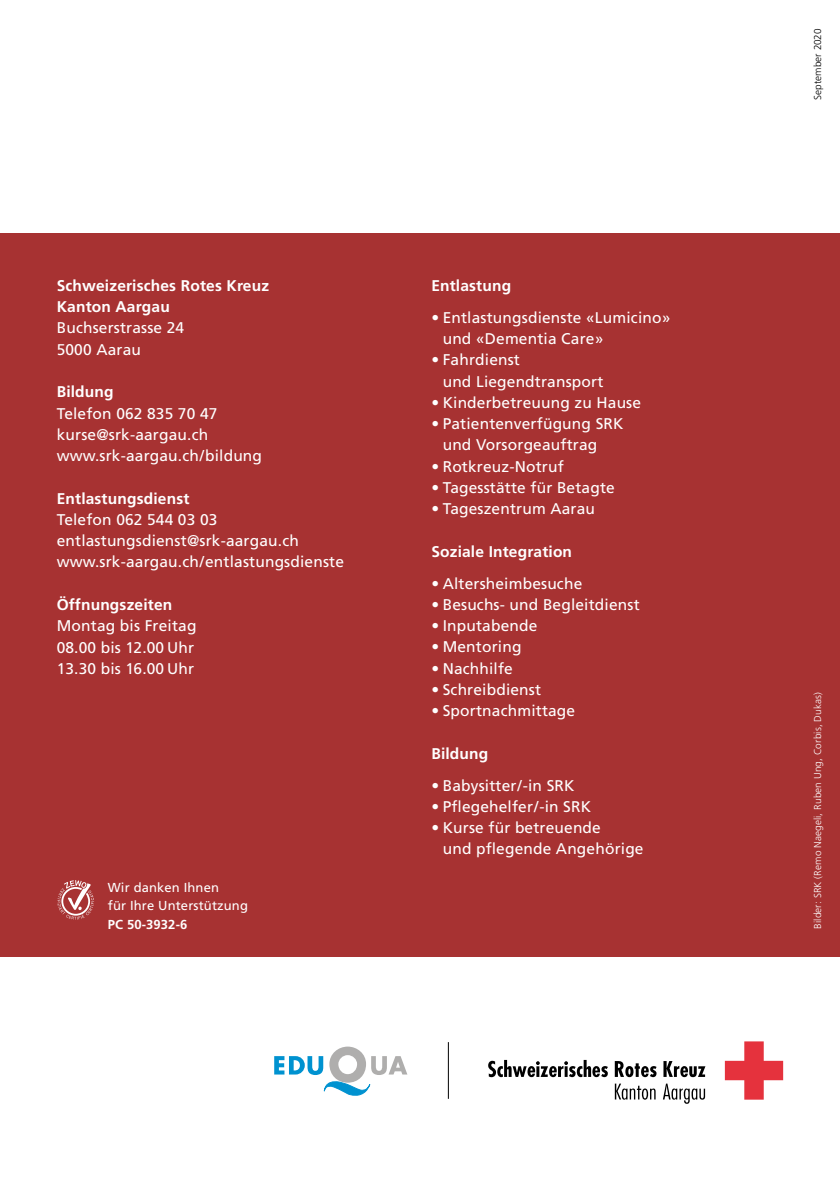
<style>
.page{position:relative;width:840px;height:1191px;background:#fff}
.page>*{position:absolute;margin:0;border:0;box-sizing:border-box;transform-origin:0 0}
.t1{font:15.6px/21.2px "Frutiger LT Std";letter-spacing:.01em;color:#fff}
.t2{font:700 15.6px/21.2px "Frutiger LT Std";letter-spacing:.01em;color:#fff}
.t3{font:13px/18.4px "Frutiger LT Std";letter-spacing:.01em;color:#fff}
.t4{font:700 13px "Frutiger LT Std";letter-spacing:.01em;color:#fff}
.t5{font:300 10px "Frutiger LT Std";letter-spacing:.01em;color:#fff}
.t6{font:300 10px "Frutiger LT Std";letter-spacing:.01em;color:#000}
.s1{font-weight:300}
</style>
<div class="page">
<div style="left:0;top:234px;width:839px;height:723px;background:#a73232"></div>
<svg style="left:724px;top:1041px;width:58px;height:58px"></svg>
<svg style="left:488px;top:1060px;width:119px;height:17px"></svg>
<svg style="left:614px;top:1061px;width:42px;height:16px"></svg>
<svg style="left:663px;top:1061px;width:42px;height:16px"></svg>
<svg style="left:614px;top:1083px;width:41px;height:16px"></svg>
<svg style="left:663px;top:1083px;width:41px;height:20px"></svg>
<svg style="left:57px;top:880px;width:37px;height:39px"></svg>
<hr style="left:447px;top:1042px;width:1px;height:56px;background:#000">
<svg style="left:274px;top:1046px;width:133px;height:50px"></svg>
<p class="t2" style="left:57px;top:275px;width:214px">Schweizerisches Rotes Kreuz<br>Kanton Aargau</p>
<p class="t1" style="left:57px;top:317px;width:129px">Buchserstrasse 24<br>5000 Aarau</p>
<p class="t2" style="left:57px;top:381px;width:58px">Bildung</p>
<p class="t1" style="left:57px;top:402px;width:207px">Telefon 062 835 70 47 kurse@srk-aargau.ch www.srk-aargau.ch/bildung</p>
<p class="t2" style="left:57px;top:488px;width:134px">Entlastungsdienst</p>
<p class="t1" style="left:57px;top:509px;width:288px">Telefon 062 544 03 03 entlastungsdienst@srk-aargau.ch www.srk-aargau.ch/entlastungsdienste</p>
<p class="t2" style="left:57px;top:594px;width:117px">Öffnungszeiten</p>
<p class="t1" style="left:57px;top:615px;width:141px">Montag bis Freitag<br>08.00 bis 12.00 Uhr<br>13.30 bis 16.00 Uhr</p>
<p class="t3" style="left:108px;top:878px;width:141px">Wir danken Ihnen<br>für Ihre Unterstützung</p>
<p class="t4" style="left:108px;top:916px;width:81px">PC 50-3932-6</p>
<p class="t2" style="left:431px;top:275px;width:81px">Entlastung</p>
<p class="t1" style="left:442px;top:307px;width:229px;text-indent:-11px"><span class="s1">•</span> Entlastungsdienste «Lumicino» und «Dementia Care»</p>
<p class="t1" style="left:442px;top:349px;width:162px;text-indent:-11px"><span class="s1">•</span> Fahrdienst<br>und Liegendtransport</p>
<p class="t1" style="left:431px;top:392px;width:211px"><span class="s1">•</span> Kinderbetreuung zu Hause</p>
<p class="t1" style="left:442px;top:413px;width:182px;text-indent:-11px"><span class="s1">•</span> Patientenverfügung SRK und Vorsorgeauftrag</p>
<p class="t1" style="left:431px;top:456px;width:134px"><span class="s1">•</span> Rotkreuz-Notruf</p>
<p class="t1" style="left:431px;top:477px;width:185px"><span class="s1">•</span> Tagesstätte für Betagte</p>
<p class="t1" style="left:431px;top:498px;width:165px"><span class="s1">•</span> Tageszentrum Aarau</p>
<p class="t2" style="left:431px;top:541px;width:142px">Soziale Integration</p>
<p class="t1" style="left:431px;top:572px;width:152px"><span class="s1">•</span> Altersheimbesuche</p>
<p class="t1" style="left:431px;top:594px;width:210px"><span class="s1">•</span> Besuchs- und Begleitdienst</p>
<p class="t1" style="left:431px;top:615px;width:107px"><span class="s1">•</span> Inputabende</p>
<p class="t1" style="left:431px;top:636px;width:92px"><span class="s1">•</span> Mentoring</p>
<p class="t1" style="left:431px;top:657px;width:83px"><span class="s1">•</span> Nachhilfe</p>
<p class="t1" style="left:431px;top:679px;width:111px"><span class="s1">•</span> Schreibdienst</p>
<p class="t1" style="left:431px;top:700px;width:145px"><span class="s1">•</span> Sportnachmittage</p>
<p class="t2" style="left:431px;top:742px;width:58px">Bildung</p>
<p class="t1" style="left:431px;top:774px;width:145px"><span class="s1">•</span> Babysitter/-in SRK</p>
<p class="t1" style="left:431px;top:796px;width:161px"><span class="s1">•</span> Pflegehelfer/-in SRK</p>
<p class="t1" style="left:442px;top:817px;width:202px;text-indent:-11px"><span class="s1">•</span> Kurse für betreuende<br>und pflegende Angehörige</p>
<p class="t6" style="left:811px;top:100px;width:73px;rotate:-90deg">September 2020</p>
<p class="t5" style="left:811px;top:928px;width:238px;rotate:-90deg">Bilder: SRK (Remo Naegeli, Ruben Ung, Corbis, Dukas)</p>
</div>
